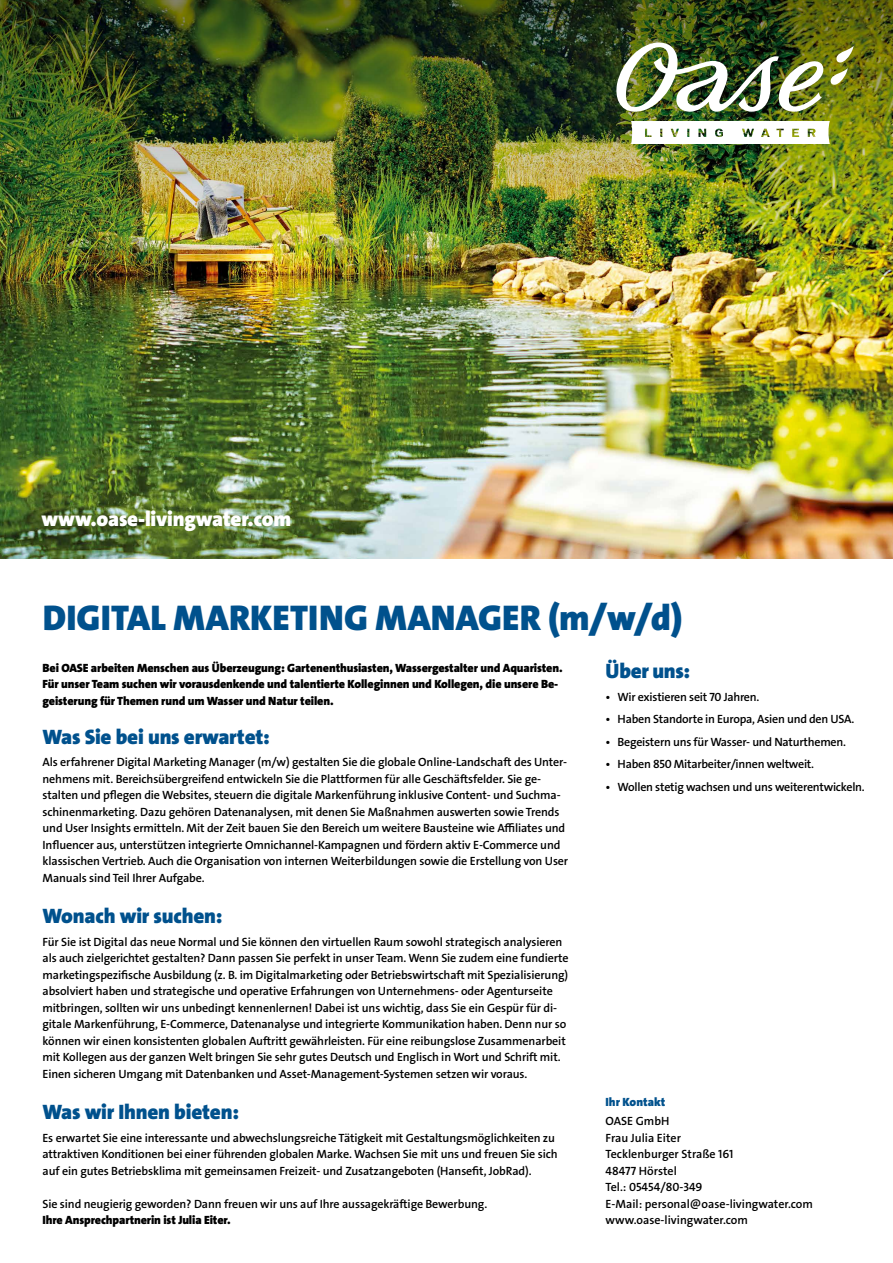
<style>
.page{position:relative;width:893px;height:1263px;background:#fff}
.page>*{position:absolute;margin:0;border:0;box-sizing:border-box;transform-origin:0 0}
.t1{font:900 36px "The Sans LP9";letter-spacing:.005em;color:#00518d}
.t2{font:900 21px "The Sans LP9";letter-spacing:-.01em;color:#00518d}
.t3{font:900 21px "The Sans LP9";letter-spacing:-.01em;color:#fff}
.t4{font:12px/16.5px "The Sans LP6 Se Bld";letter-spacing:-.01em;color:#000}
.t5{font:900 12px/16.5px "The Sans LP9";letter-spacing:-.01em;color:#000}
.t6{font:900 12px "The Sans LP9";color:#00518d}
</style>
<div class="page">
<img style="left:0;top:244px;width:893px;height:314px">
<img style="left:0;top:0;width:893px;height:244px">
<img style="left:614px;top:43px;width:240px;height:69px">
<svg style="left:631px;top:121px;width:199px;height:23px"></svg>
<h2 class="t3" style="left:41px;top:506px;width:251px">www.oase-livingwater.com</h2>
<h1 class="t1" style="left:43px;top:595px;width:641px">DIGITAL MARKETING MANAGER (m/w/d)</h1>
<p class="t5" style="left:43px;top:659px;width:522px">Bei OASE arbeiten Menschen aus Überzeugung: Gartenenthusiasten, Wassergestalter und Aquaristen.<br>Für unser Team suchen wir vorausdenkende und talentierte Kolleginnen und Kollegen, die unsere Be&shy;geisterung für Themen rund um Wasser und Natur teilen.</p>
<h2 class="t2" style="left:43px;top:723px;width:229px">Was Sie bei uns erwartet:</h2>
<p class="t4" style="left:43px;top:754px;width:527px">Als erfahrener Digital Marketing Manager (m/w) gestalten Sie die globale Online-Landschaft des Unter&shy;nehmens mit. Bereichsübergreifend entwickeln Sie die Plattformen für alle Geschäftsfelder. Sie ge&shy;stalten und pflegen die Websites, steuern die digitale Markenführung inklusive Content- und Suchma&shy;schinenmarketing. Dazu gehören Datenanalysen, mit denen Sie Maßnahmen auswerten sowie Trends und User Insights ermitteln. Mit der Zeit bauen Sie den Bereich um weitere Bausteine wie Affiliates und Influencer aus, unterstützen integrierte Omnichannel-Kampagnen und fördern aktiv E-Commerce und klassischen Vertrieb. Auch die Organisation von internen Weiterbildungen sowie die Erstellung von User Manuals sind Teil Ihrer Aufgabe.</p>
<h2 class="t2" style="left:43px;top:903px;width:181px">Wonach wir suchen:</h2>
<p class="t4" style="left:43px;top:933px;width:528px">Für Sie ist Digital das neue Normal und Sie können den virtuellen Raum sowohl strategisch analysieren als auch zielgerichtet gestalten? Dann passen Sie perfekt in unser Team. Wenn Sie zudem eine fundierte marketingspezifische Ausbildung (z. B. im Digitalmarketing oder Betriebswirtschaft mit Spezialisierung) absolviert haben und strategische und operative Erfahrungen von Unternehmens- oder Agenturseite mitbringen, sollten wir uns unbedingt kennenlernen! Dabei ist uns wichtig, dass Sie ein Gespür für di&shy;gitale Markenführung, E-Commerce, Datenanalyse und integrierte Kommunikation haben. Denn nur so können wir einen konsistenten globalen Auftritt gewährleisten. Für eine reibungslose Zusammenarbeit mit Kollegen aus der ganzen Welt bringen Sie sehr gutes Deutsch und Englisch in Wort und Schrift mit.<br>Einen sicheren Umgang mit Datenbanken und Asset-Management-Systemen setzen wir voraus.</p>
<h2 class="t2" style="left:43px;top:1099px;width:198px">Was wir Ihnen bieten:</h2>
<p class="t4" style="left:43px;top:1130px;width:517px">Es erwartet Sie eine interessante und abwechslungsreiche Tätigkeit mit Gestaltungsmöglichkeiten zu attraktiven Konditionen bei einer führenden globalen Marke. Wachsen Sie mit uns und freuen Sie sich auf ein gutes Betriebsklima mit gemeinsamen Freizeit- und Zusatzangeboten (Hansefit, JobRad).</p>
<p class="t4" style="left:43px;top:1196px;width:446px">Sie sind neugierig geworden? Dann freuen wir uns auf Ihre aussagekräftige Bewerbung.</p>
<p class="t5" style="left:43px;top:1212px;width:190px">Ihre Ansprechpartnerin ist Julia Eiter.</p>
<h2 class="t2" style="left:606px;top:658px;width:86px">Über uns:</h2>
<p class="t4" style="left:606px;top:688px;width:155px">• Wir existieren seit 70 Jahren.</p>
<p class="t4" style="left:606px;top:711px;width:250px">• Haben Standorte in Europa, Asien und den USA.</p>
<p class="t4" style="left:606px;top:733px;width:242px">• Begeistern uns für Wasser- und Naturthemen.</p>
<p class="t4" style="left:606px;top:756px;width:210px">• Haben 850 Mitarbeiter/innen weltweit.</p>
<p class="t4" style="left:606px;top:778px;width:261px">• Wollen stetig wachsen und uns weiterentwickeln.</p>
<p class="t6" style="left:606px;top:1094px;width:61px">Ihr Kontakt</p>
<p class="t4" style="left:606px;top:1113px;width:209px">OASE GmbH<br>Frau Julia Eiter<br>Tecklenburger Straße 161<br>48477 Hörstel<br>Tel.: 05454/80-349<br>E-Mail: personal@oase-livingwater.com www.oase-livingwater.com</p>
</div>
